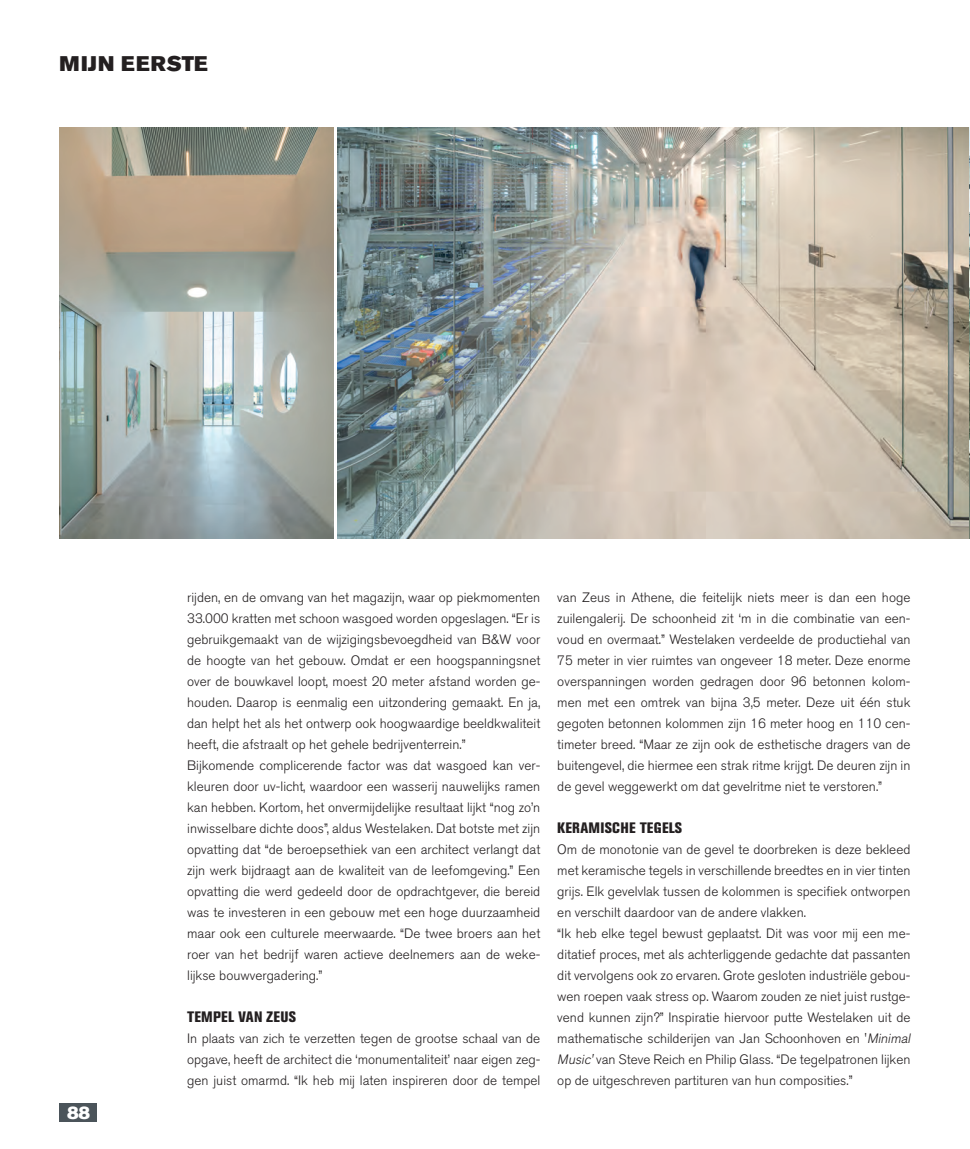
<style>
.page{position:relative;width:970px;height:1149px;background:#fff}
.page>*{position:absolute;margin:0;border:0;box-sizing:border-box;transform-origin:0 0}
.t1{font:21px "Akzidenz Grotesk BE Super";letter-spacing:.045em;color:#231f20}
.t2{font:18px "Akzidenz Grotesk BE Super";color:#fff}
.t3{font:800 condensed 15px "Akzidenz Grotesk BE";letter-spacing:.02em;color:#231f20}
.t4{font:300 13.5px/21px "Akzidenz Grotesk BE";color:#231f20}
.s1{font-style:italic}
</style>
<div class="page">
<div style="left:60px;top:1102px;width:37px;height:18px;background:#4b545a"></div>
<img style="left:60px;top:128px;width:273px;height:410px">
<img style="left:338px;top:128px;width:632px;height:410px">
<h1 class="t1" style="left:60px;top:51px;width:150px">MIJN EERSTE</h1>
<h2 class="t2" style="left:67px;top:1101px;width:24px">88</h2>
<p class="t4" style="left:187px;top:586px;width:354px">rijden, en de omvang van het magazijn, waar op piekmomenten 33.000 kratten met schoon wasgoed worden opgeslagen. “Er is gebruikgemaakt van de wijzigingsbevoegdheid van B&amp;W voor de hoogte van het gebouw. Omdat er een hoogspanningsnet over de bouwkavel loopt, moest 20 meter afstand worden ge&shy;houden. Daarop is eenmalig een uitzondering gemaakt. En ja, dan helpt het als het ontwerp ook hoogwaardige beeldkwaliteit heeft, die afstraalt op het gehele bedrijventerrein.”<br>Bijkomende complicerende factor was dat wasgoed kan ver&shy;kleuren door uv-licht, waardoor een wasserij nauwelijks ramen kan hebben. Kortom, het onvermijdelijke resultaat lijkt “nog zo’n inwisselbare dichte doos”, aldus Westelaken. Dat botste met zijn opvatting dat “de beroepsethiek van een architect verlangt dat zijn werk bijdraagt aan de kwaliteit van de leefomgeving.” Een opvatting die werd gedeeld door de opdrachtgever, die bereid was te investeren in een gebouw met een hoge duurzaamheid maar ook een culturele meerwaarde. “De twee broers aan het roer van het bedrijf waren actieve deelnemers aan de weke&shy;lijkse bouwvergadering.”</p>
<p class="t3" style="left:187px;top:1007px;width:110px">TEMPEL VAN ZEUS</p>
<p class="t4" style="left:187px;top:1027px;width:354px;text-align:justify">In plaats van zich te verzetten tegen de grootse schaal van de opgave, heeft de architect die ‘monumentaliteit’ naar eigen zeg&shy;gen juist omarmd. “Ik heb mij laten inspireren door de tempel</p>
<p class="t4" style="left:557px;top:586px;width:354px;text-align:justify">van Zeus in Athene, die feitelijk niets meer is dan een hoge zuilengalerij. De schoonheid zit ‘m in die combinatie van een&shy;voud en overmaat.” Westelaken verdeelde de productiehal van 75 meter in vier ruimtes van ongeveer 18 meter. Deze enorme overspanningen worden gedragen door 96 betonnen kolom&shy;men met een omtrek van bijna 3,5 meter. Deze uit één stuk gegoten betonnen kolommen zijn 16 meter hoog en 110 cen&shy;timeter breed. “Maar ze zijn ook de esthetische dragers van de buitengevel, die hiermee een strak ritme krijgt. De deuren zijn in de gevel weggewerkt om dat gevelritme niet te verstoren.”</p>
<p class="t3" style="left:557px;top:818px;width:126px">KERAMISCHE TEGELS</p>
<p class="t4" style="left:557px;top:838px;width:357px">Om de monotonie van de gevel te doorbreken is deze bekleed met keramische tegels in verschillende breedtes en in vier tinten grijs. Elk gevelvlak tussen de kolommen is specifiek ontworpen en verschilt daardoor van de andere vlakken.<br>“Ik heb elke tegel bewust geplaatst. Dit was voor mij een me&shy;ditatief proces, met als achterliggende gedachte dat passanten dit vervolgens ook zo ervaren. Grote gesloten industriële gebou&shy;wen roepen vaak stress op. Waarom zouden ze niet juist rustge&shy;vend kunnen zijn?” Inspiratie hiervoor putte Westelaken uit de mathematische schilderijen van Jan Schoonhoven en '<span class="s1">Minimal Music'</span>van Steve Reich en Philip Glass. “De tegelpatronen lijken op de uitgeschreven partituren van hun composities.”</p>
</div>
